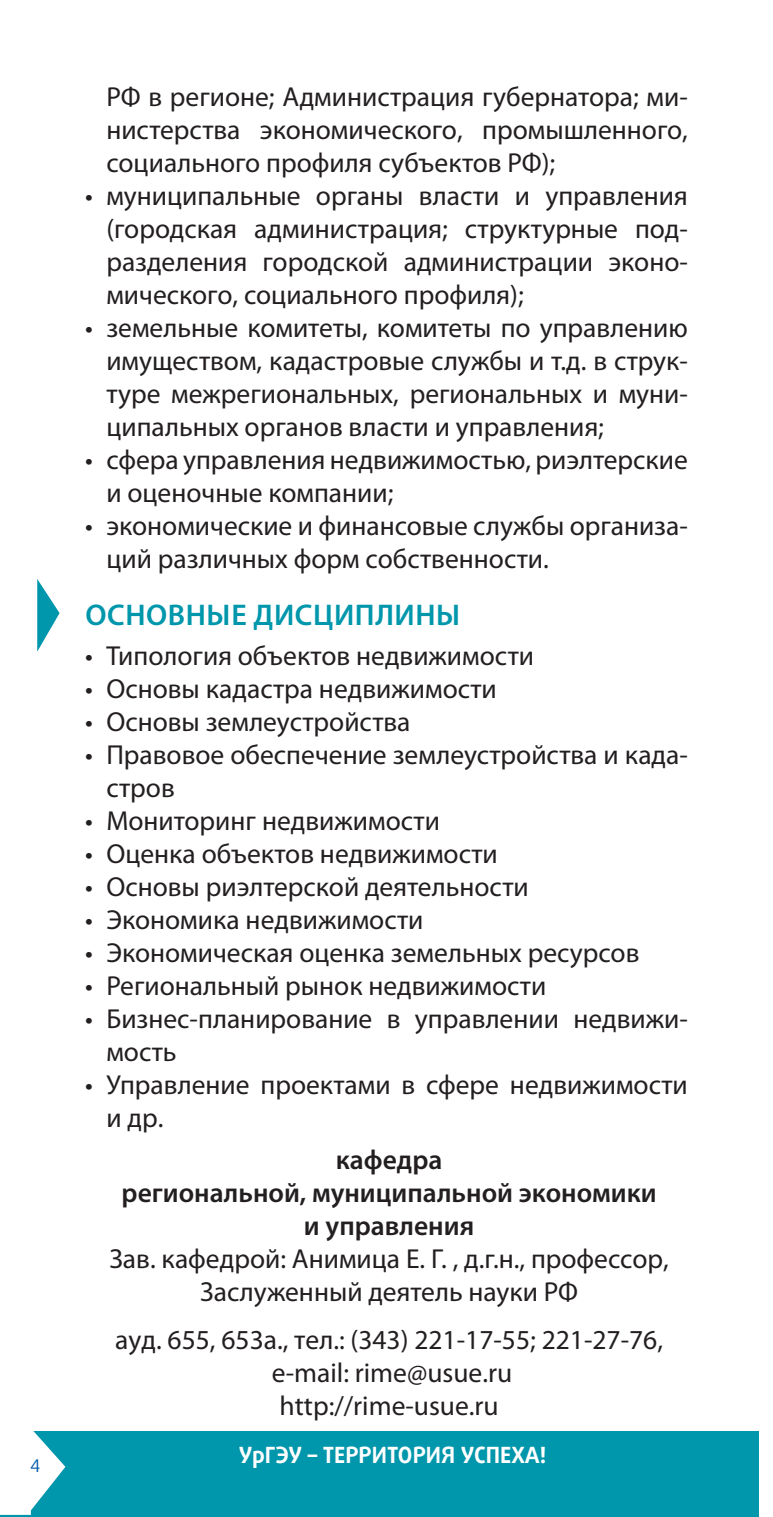
<style>
.page{position:relative;width:773px;height:1517px;background:#fff}
.page>*{position:absolute;margin:0;border:0;box-sizing:border-box;transform-origin:0 0}
.t1{font:600 30px "Myriad Pro";letter-spacing:.02em;color:#0096ab}
.Paragraph_Style_3{font:27.5px/33px "Myriad Pro";color:#231f20}
.t2{font:600 27.5px/33px "Myriad Pro";color:#231f20;text-align:center}
.t3{font:700 22.5px "Daxline Cyr TF";color:#fff}
.t4{font:17.5px "Daxline Cyr TF";color:#015aaa}
</style>
<div class="page">
<div style="left:0;top:1431px;width:758px;height:86px;background:#0096ab"></div>
<svg style="left:0;top:1431px;width:65px;height:83px"></svg>
<svg style="left:37px;top:579px;width:23px;height:72px"></svg>
<p class="t4" style="left:30px;top:1455px;width:12px">4</p>
<p class="Paragraph_Style_3" style="left:106px;top:80px;width:583px;text-align:justify">РФ в регионе; Администрация губернатора; ми&shy;нистерства экономического, промышленного, социального профиля субъектов РФ);</p>
<p class="Paragraph_Style_3" style="left:106px;top:179px;width:583px;text-align:justify;text-indent:-21px">• муниципальные органы власти и управления (городская администрация; структурные под&shy;разделения городской администрации эконо&shy;мического, социального профиля);</p>
<p class="Paragraph_Style_3" style="left:106px;top:311px;width:583px;text-align:justify;text-indent:-21px">• земельные комитеты, комитеты по управлению имуществом, кадастровые службы и т.д. в струк&shy;туре межрегиональных, региональных и муни&shy;ципальных органов власти и управления;</p>
<p class="Paragraph_Style_3" style="left:106px;top:443px;width:583px;text-indent:-21px">• сфера управления недвижимостью, риэлтерские и оценочные компании;</p>
<p class="Paragraph_Style_3" style="left:106px;top:509px;width:583px;text-indent:-21px">• экономические и финансовые службы организа&shy;ций различных форм собственности.</p>
<p class="t1" style="left:85px;top:596px;width:269px">Основн ые дисциплин</p>
<p class="t1" style="left:436px;top:596px;width:26px">ы</p>
<p class="Paragraph_Style_3" style="left:85px;top:639px;width:450px">• Типология объектов недвижимости</p>
<p class="Paragraph_Style_3" style="left:85px;top:672px;width:413px">• Основы кадастра недвижимости</p>
<p class="Paragraph_Style_3" style="left:85px;top:705px;width:327px">• Основы землеустройства</p>
<p class="Paragraph_Style_3" style="left:106px;top:738px;width:583px;text-indent:-21px">• Правовое обеспечение землеустройства и када&shy;стров</p>
<p class="Paragraph_Style_3" style="left:85px;top:804px;width:356px">• Мониторинг недвижимости</p>
<p class="Paragraph_Style_3" style="left:85px;top:837px;width:414px">• Оценка объектов недвижимости</p>
<p class="Paragraph_Style_3" style="left:85px;top:870px;width:445px">• Основы риэлтерской деятельности</p>
<p class="Paragraph_Style_3" style="left:85px;top:903px;width:340px">• Экономика недвижимости</p>
<p class="Paragraph_Style_3" style="left:85px;top:936px;width:556px">• Экономическая оценка земельных ресурсов</p>
<p class="Paragraph_Style_3" style="left:85px;top:969px;width:462px">• Региональный рынок недвижимости</p>
<p class="Paragraph_Style_3" style="left:106px;top:1002px;width:583px;text-indent:-21px">• Бизнес-планирование в управлении недвижи&shy;мость</p>
<p class="Paragraph_Style_3" style="left:106px;top:1068px;width:583px;text-indent:-21px">• Управление проектами в сфере недвижимости и др.</p>
<p class="t2" style="left:122px;top:1142px;width:536px">кафедра<br>региональной, муниципальной экономики и управления</p>
<p class="Paragraph_Style_3" style="left:109px;top:1241px;width:561px;text-align:center">Зав. кафедрой: Анимица Е. Г. , д.г.н., профессор,<br>Заслуженный деятель науки РФ</p>
<p class="Paragraph_Style_3" style="left:115px;top:1322px;width:549px;text-align:center">ауд. 655, 653а., тел.: (343) 221-17-55; 221-27-76, e-mail: rime@usue.ru<br>http://rime-usue.ru</p>
<p class="t3" style="left:239px;top:1441px;width:309px">УрГЭУ – ТЕРРИТОРИЯ УСПЕХА!</p>
</div>
